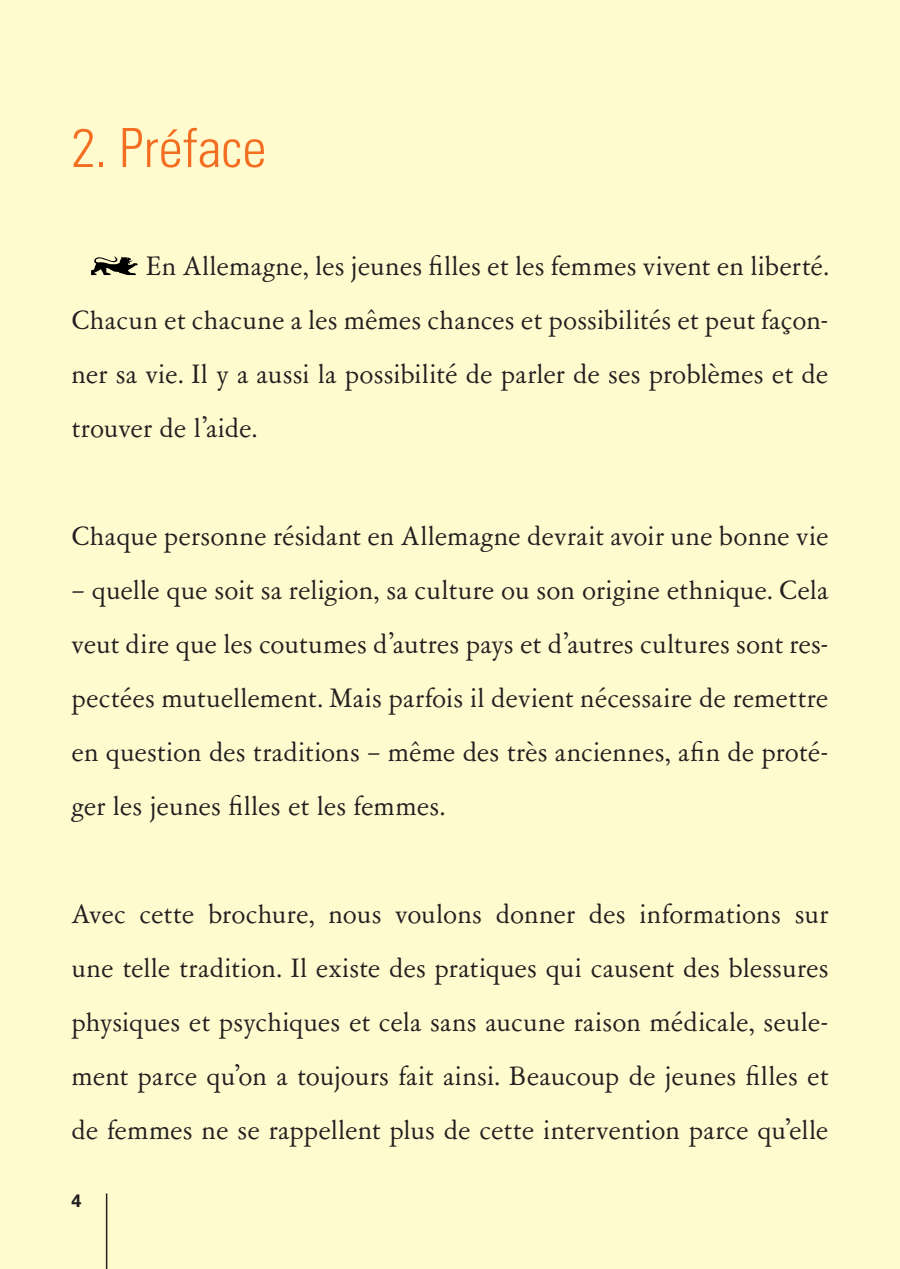
<style>
.page{position:relative;width:900px;height:1269px;background:#fff}
.page>*{position:absolute;margin:0;border:0;box-sizing:border-box;transform-origin:0 0}
.t1{font:300 condensed 54px "Univers";color:#f36e21}
.t2{font:30px/54px "Garamont Amst SB Rom";color:#231f20;text-align:justify}
.t3{font:700 18px "Univers";color:#231f20}
</style>
<div class="page">
<div style="left:0;top:0;width:900px;height:1268px;background:#fffbcf"></div>
<hr style="left:106px;top:1193px;width:1px;height:75px;background:#231f20">
<svg style="left:91px;top:256px;width:47px;height:19px"></svg>
<h1 class="t1" style="left:72px;top:115px;width:196px">2. Préface</h1>
<p class="t2" style="left:72px;top:240px;width:758px;text-indent:75px">En Allemagne, les jeunes filles et les femmes vivent en liberté.<br>Chacun et chacune a les mêmes chances et possibilités et peut façon&shy;ner sa vie. Il y a aussi la possibilité de parler de ses problèmes et de trouver de l’aide.</p>
<p class="t2" style="left:72px;top:510px;width:758px">Chaque personne résidant en Allemagne devrait avoir une bonne vie</p>
<p class="t2" style="left:72px;top:564px;width:758px">– quelle que soit sa religion, sa culture ou son origine ethnique. Cela veut dire que les coutumes d’autres pays et d’autres cultures sont res&shy;pectées mutuellement. Mais parfois il devient nécessaire de remettre en question des traditions – même des très anciennes, afin de proté&shy;ger les jeunes filles et les femmes.</p>
<p class="t2" style="left:72px;top:888px;width:758px">Avec cette brochure, nous voulons donner des informations sur une telle tradition. Il existe des pratiques qui causent des blessures physiques et psychiques et cela sans aucune raison médicale, seule&shy;ment parce qu’on a toujours fait ainsi. Beaucoup de jeunes filles et de femmes ne se rappellent plus de cette intervention parce qu’elle</p>
<p class="t3" style="left:72px;top:1190px;width:12px">4</p>
</div>
